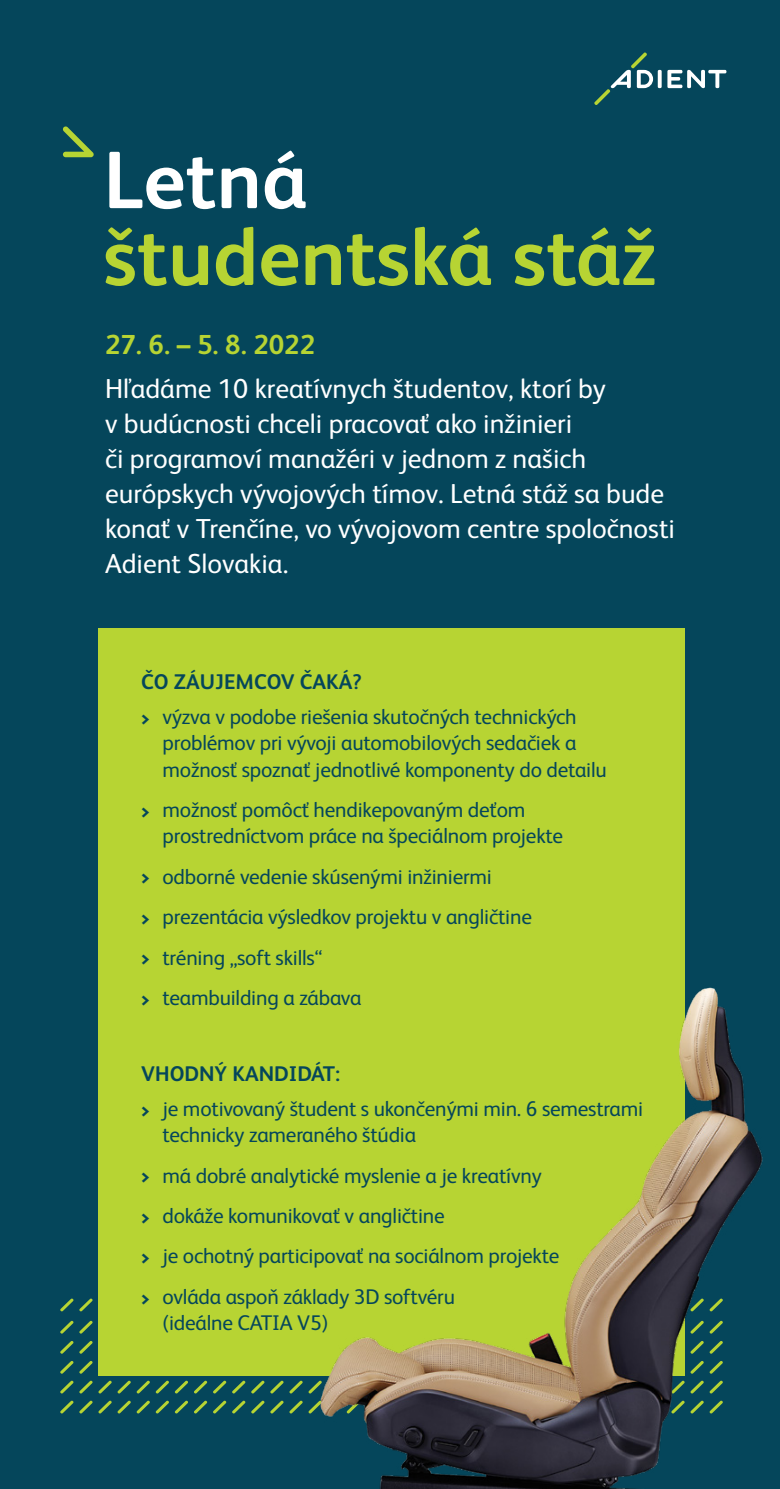
<style>
.page{position:relative;width:780px;height:1489px;background:#fff}
.page>*{position:absolute;margin:0;border:0;box-sizing:border-box;transform-origin:0 0}
.t1{font:700 81.5px "Adient Sans";color:#b7d433}
.t2{font:700 81.5px "Adient Sans";color:#fff}
.t3{font:27.5px/35px "Adient Sans";color:#fff}
.t4{font:700 27.5px "Adient Sans";color:#b7d433}
.t5{font:21.25px/40.5px "Adient Sans";letter-spacing:-.01em;color:#05465b}
.t6{font:700 21.25px "Adient Sans";color:#05465b}
.t7{font:700 21.25px/40.5px "Henkel Milo";color:#05465b;text-align:justify}
</style>
<div class="page">
<div style="left:0;top:0;width:780px;height:1488px;background:#05465b"></div>
<svg style="left:63px;top:126px;width:31px;height:31px"></svg>
<svg style="left:60px;top:1298px;width:33px;height:13px"></svg>
<svg style="left:60px;top:1320px;width:33px;height:13px"></svg>
<svg style="left:60px;top:1341px;width:33px;height:12px"></svg>
<svg style="left:60px;top:1361px;width:33px;height:12px"></svg>
<svg style="left:60px;top:1380px;width:234px;height:13px"></svg>
<svg style="left:60px;top:1400px;width:234px;height:13px"></svg>
<svg style="left:594px;top:52px;width:132px;height:53px"></svg>
<div style="left:98px;top:628px;width:587px;height:747px;background:#b7d433"></div>
<img style="left:294px;top:987px;width:469px;height:501px">
<h1 class="t2" style="left:103px;top:125px;width:206px">Letná</h1>
<h1 class="t1" style="left:103px;top:202px;width:554px">študentská stáž</h1>
<p class="t4" style="left:105px;top:326px;width:211px">27. 6. – 5. 8. 2022</p>
<p class="t3" style="left:105px;top:370px;width:571px">Hľadáme 10 kreatívnych študentov, ktorí by<br>v budúcnosti chceli pracovať ako inžinieri<br>či programoví manažéri v jednom z našich európskych vývojových tímov. Letná stáž sa bude konať v Trenčíne, vo vývojovom centre spoločnosti Adient Slovakia.</p>
<p class="t6" style="left:141px;top:667px;width:222px">ČO ZÁUJEMCOV ČAKÁ?</p>
<p class="t7" style="left:141px;top:697px;width:10px">&gt;</p>
<p class="t7" style="left:141px;top:790px;width:10px">&gt;</p>
<p class="t7" style="left:141px;top:857px;width:10px">&gt; &gt; &gt; &gt;</p>
<p class="t5" style="left:162px;top:702px;width:446px;line-height:26.2px">výzva v podobe riešenia skutočných technických problémov pri vývoji automobilových sedačiek a možnosť spoznať jednotlivé komponenty do detailu</p>
<p class="t5" style="left:162px;top:795px;width:402px;line-height:26.2px">možnosť pomôcť hendikepovaným deťom prostredníctvom práce na špeciálnom projekte</p>
<p class="t5" style="left:162px;top:855px;width:371px">odborné vedenie skúsenými inžiniermi prezentácia výsledkov projektu v angličtine tréning „soft skills“<br>teambuilding a zábava</p>
<p class="t6" style="left:141px;top:1059px;width:200px">VHODNÝ KANDIDÁT:</p>
<p class="t7" style="left:141px;top:1089px;width:10px">&gt;</p>
<p class="t7" style="left:141px;top:1156px;width:10px">&gt; &gt; &gt; &gt;</p>
<p class="t5" style="left:162px;top:1094px;width:482px;line-height:26.2px">je motivovaný študent s ukončenými min. 6 semestrami technicky zameraného štúdia</p>
<p class="t5" style="left:162px;top:1153px;width:398px">má dobré analytické myslenie a je kreatívny dokáže komunikovať v angličtine<br>je ochotný participovať na sociálnom projekte ovláda aspoň základy 3D softvéru</p>
<p class="t5" style="left:162px;top:1301px;width:167px">(ideálne CATIA V5)</p>
</div>
